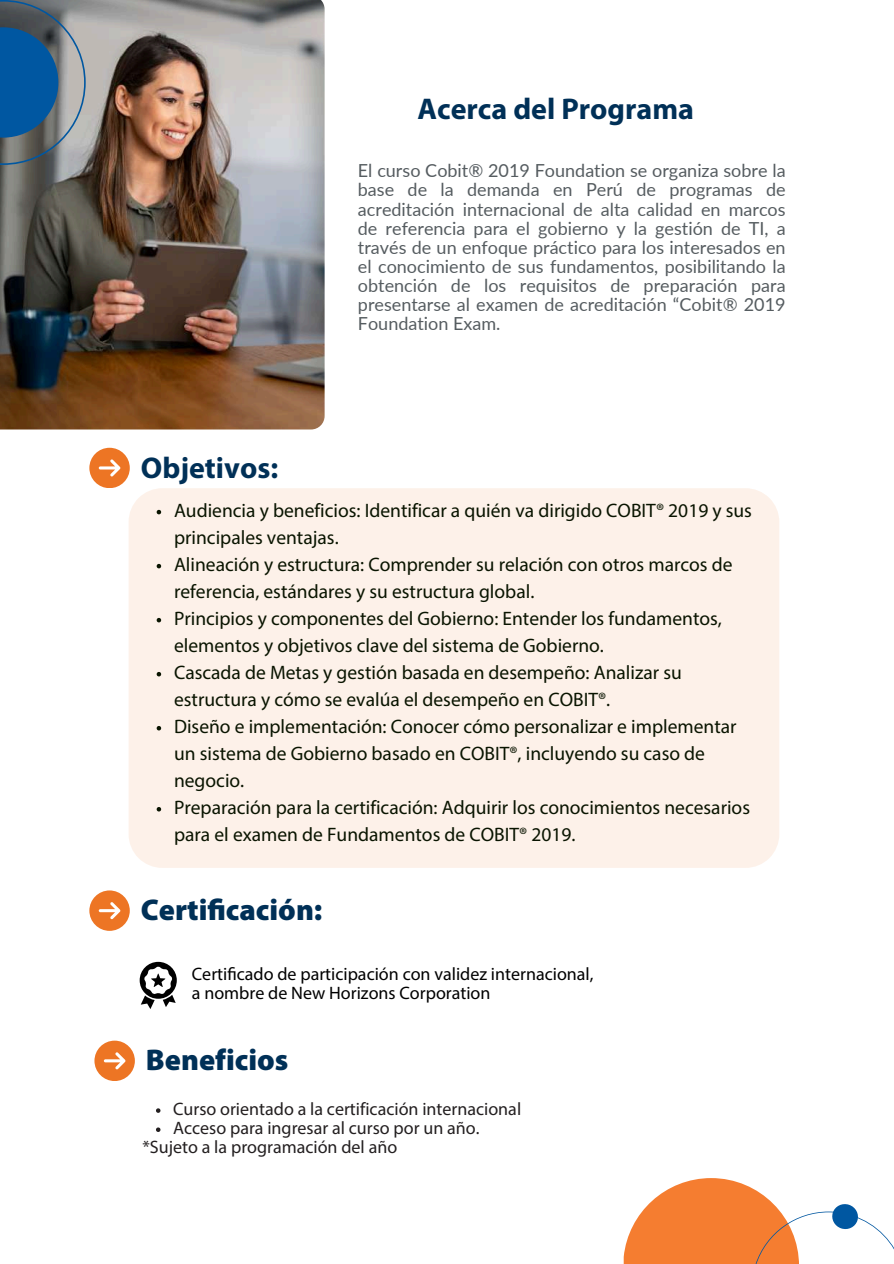
<style>
.page{position:relative;width:894px;height:1264px;background:#fff}
.page>*{position:absolute;margin:0;border:0;box-sizing:border-box;transform-origin:0 0}
.t1{font:700 30px "Myriad Pro";color:#003057}
.t2{font:900 30px "Myriad Pro";color:#003057}
.t3{font:19.5px/27px "Myriad Pro";color:#091400}
.t4{font:18px/19.2px "Lato";color:#555c60;text-align:justify}
.t5{font:18px "Myriad Pro";color:#231f20}
.t6{font:18px/19.2px "Myriad Pro";color:#000}
</style>
<div class="page">
<img style="left:0;top:0;width:324px;height:429px">
<svg style="left:0;top:0;width:86px;height:165px;background:#50728e"></svg>
<div style="left:129px;top:488px;width:650px;height:380px;background:#fdf1e9"></div>
<svg style="left:89px;top:448px;width:41px;height:40px"></svg>
<svg style="left:89px;top:890px;width:41px;height:40px"></svg>
<svg style="left:140px;top:961px;width:37px;height:48px"></svg>
<svg style="left:623px;top:1178px;width:270px;height:85px"></svg>
<svg style="left:157px;top:510px;width:4px;height:4px"></svg>
<svg style="left:157px;top:564px;width:4px;height:4px"></svg>
<svg style="left:157px;top:618px;width:4px;height:4px"></svg>
<svg style="left:157px;top:672px;width:4px;height:4px"></svg>
<svg style="left:157px;top:726px;width:4px;height:4px"></svg>
<svg style="left:157px;top:807px;width:4px;height:4px"></svg>
<svg style="left:94px;top:1040px;width:41px;height:41px"></svg>
<svg style="left:156px;top:1108px;width:4px;height:4px"></svg>
<svg style="left:156px;top:1127px;width:4px;height:4px"></svg>
<h1 class="t1" style="left:417px;top:96px;width:278px">Acerca del Programa</h1>
<h1 class="t1" style="left:141px;top:455px;width:139px">Objetivos:</h1>
<p class="t4" style="left:358px;top:161px;width:429px">El curso Cobit® 2019 Foundation se organiza sobre la base de la demanda en Perú de programas de acreditación internacional de alta calidad en marcos de referencia para el gobierno y la gestión de TI, a través de un enfoque práctico para los interesados en el conocimiento de sus fundamentos, posibilitando la obtención de los requisitos de preparación para presentarse al examen de acreditación “Cobit® 2019<br>Foundation Exam.</p>
<p class="t3" style="left:174px;top:498px;width:579px">Audiencia y beneficios: Identificar a quién va dirigido COBIT® 2019 y sus principales ventajas.<br>Alineación y estructura: Comprender su relación con otros marcos de referencia, estándares y su estructura global.<br>Principios y componentes del Gobierno: Entender los fundamentos, elementos y objetivos clave del sistema de Gobierno.<br>Cascada de Metas y gestión basada en desempeño: Analizar su estructura y cómo se evalúa el desempeño en COBIT®.<br>Diseño e implementación: Conocer cómo personalizar e implementar un sistema de Gobierno basado en COBIT®, incluyendo su caso de negocio.<br>Preparación para la certificación: Adquirir los conocimientos necesarios para el examen de Fundamentos de COBIT® 2019.</p>
<h1 class="t2" style="left:141px;top:897px;width:183px">Certificación:</h1>
<p class="t6" style="left:192px;top:965px;width:403px">Certificado de participación con validez internacional, a nombre de New Horizons Corporation</p>
<h1 class="t2" style="left:146px;top:1047px;width:144px">Beneficios</h1>
<p class="t5" style="left:173px;top:1101px;width:349px">Curso orientado a la certificación internacional</p>
<p class="t5" style="left:173px;top:1120px;width:308px">Acceso para ingresar al curso por un año.</p>
<p class="t5" style="left:142px;top:1139px;width:256px">*Sujeto a la programación del año</p>
</div>
